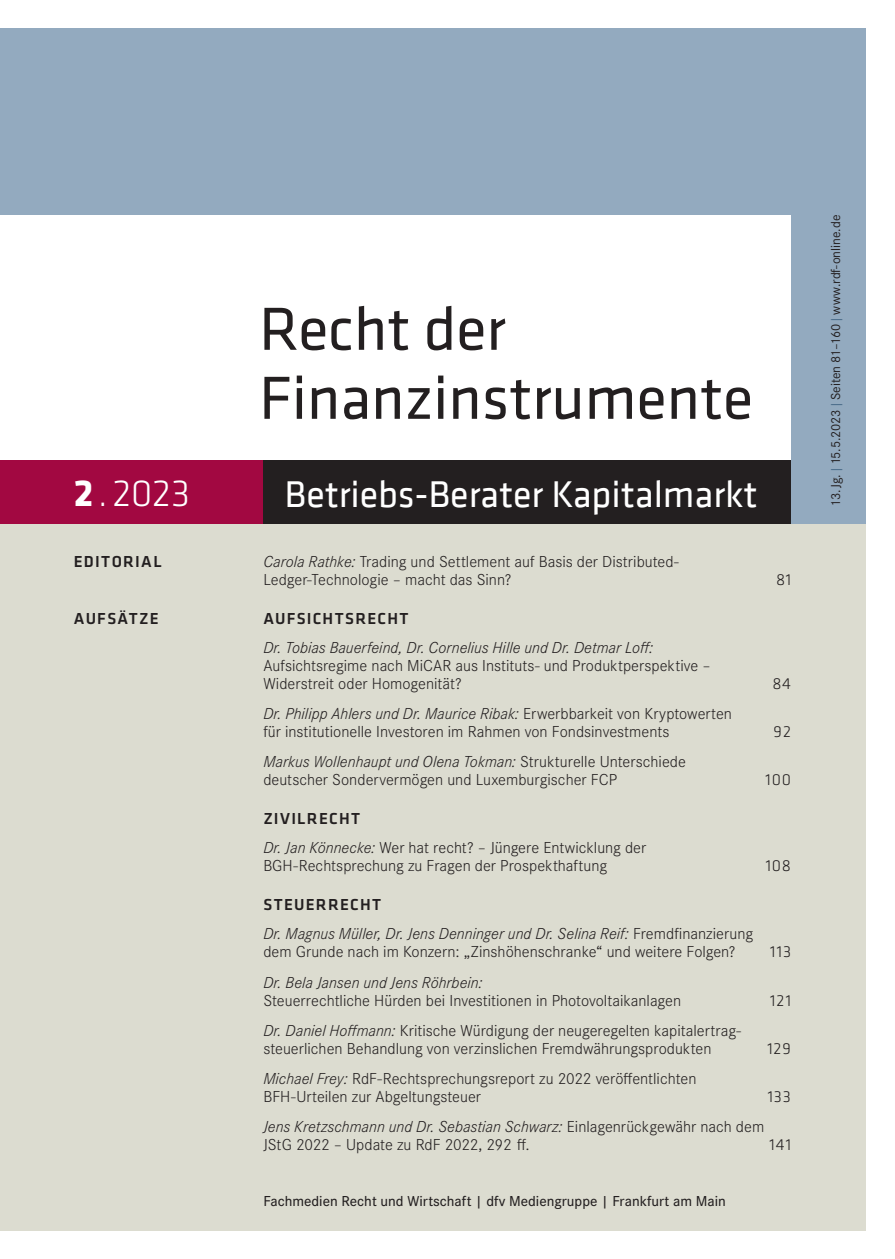
<style>
.page{position:relative;width:895px;height:1259px;background:#fff}
.page>*{position:absolute;margin:0;border:0;box-sizing:border-box;transform-origin:0 0}
.t1{font:63px/69px "Klavika";letter-spacing:-.005em;color:#231f20}
.t2{font:300 39px "Klavika";color:#fff}
.t3{font:38.25px "Klavika";color:#fff}
.t4{font:300 16.5px/18px "Corporate S";color:#231f20}
.t5{font:italic 300 16.5px "Corporate S";color:#231f20}
.t6{font:500 16.5px "Klavika";letter-spacing:.075em;color:#231f20}
.t7{font:300 16.5px "Klavika";letter-spacing:.055em;color:#231f20}
.t8{font:500 15px "Corporate S";color:#231f20}
.t9{font:13.5px "Corporate S";color:#231f20}
.s1{font-weight:700}
.s2{color:#466886}
.s3{font-style:italic}
</style>
<div class="page">
<div style="left:0;top:523px;width:865px;height:708px;background:#dcdcd0"></div>
<div style="left:0;top:28px;width:865px;height:495px;background:#93aabf"></div>
<div style="left:0;top:215px;width:790px;height:245px;background:#fff"></div>
<div style="left:0;top:460px;width:263px;height:63px;background:#a20841"></div>
<div style="left:263px;top:460px;width:527px;height:63px;background:#231f20"></div>
<h2 class="t2" style="left:74px;top:470px;width:118px"><span class="s1">2</span> . 2023</h2>
<h1 class="t1" style="left:259px;top:300px;width:495px">Recht der<br>Finanzinstrumente</h1>
<h3 class="t3" style="left:284px;top:480px;width:474px">Betriebs-Berater Kapitalmarkt</h3>
<p class="t9" style="left:830px;top:506px;width:293px;rotate:-90deg">13. Jg. <span class="s2">|</span> 15.5.2023 <span class="s2">|</span> Seiten 81–160 <span class="s2">|</span> www.rdf-online.de</p>
<p class="t6" style="left:74px;top:551px;width:89px">EDITORIAL</p>
<p class="t4" style="left:263px;top:554px;width:416px"><span class="s3">Carola Rathke:</span> Trading und Settlement auf Basis der Distributed-<br>Ledger-Technologie – macht das Sinn?</p>
<p class="t7" style="left:775px;top:569px;width:16px">81</p>
<p class="t6" style="left:74px;top:608px;width:86px">AUFSÄTZE</p>
<p class="t6" style="left:263px;top:608px;width:147px">AUFSICHTSRECHT</p>
<p class="t5" style="left:263px;top:641px;width:391px">Dr. Tobias Bauerfeind, Dr. Cornelius Hille und Dr. Detmar Loff:</p>
<p class="t4" style="left:263px;top:658px;width:449px">Aufsichtsregime nach MiCAR aus Instituts- und Produktperspektive –<br>Widerstreit oder Homogenität?</p>
<p class="t7" style="left:772px;top:673px;width:20px">84</p>
<p class="t4" style="left:263px;top:706px;width:470px"><span class="s3">Dr. Philipp Ahlers und Dr. Maurice Ribak:</span> Erwerbbarkeit von Kryptowerten für institutionelle Investoren im Rahmen von Fondsinvestments</p>
<p class="t7" style="left:773px;top:722px;width:19px">92</p>
<p class="t4" style="left:263px;top:754px;width:424px"><span class="s3">Markus Wollenhaupt und Olena Tokman:</span> Strukturelle Unterschiede deutscher Sondervermögen und Luxemburgischer FCP</p>
<p class="t7" style="left:765px;top:770px;width:27px">100</p>
<p class="t6" style="left:263px;top:809px;width:98px">ZIVILRECHT</p>
<p class="t4" style="left:263px;top:840px;width:384px"><span class="s3">Dr. Jan Könnecke:</span> Wer hat recht? – Jüngere Entwicklung der<br>BGH-Rechtsprechung zu Fragen der Prospekthaftung</p>
<p class="t7" style="left:765px;top:856px;width:27px">108</p>
<p class="t6" style="left:263px;top:894px;width:119px">STEUERRECHT</p>
<p class="t4" style="left:263px;top:926px;width:491px"><span class="s3">Dr. Magnus Müller, Dr. Jens Denninger und Dr. Selina Reif:</span> Fremdfinanzierung dem Grunde nach im Konzern: „Zinshöhenschranke“ und weitere Folgen?</p>
<p class="t7" style="left:769px;top:942px;width:23px">113</p>
<p class="t5" style="left:263px;top:976px;width:220px">Dr. Bela Jansen und Jens Röhrbein:</p>
<p class="t4" style="left:263px;top:992px;width:419px">Steuerrechtliche Hürden bei Investitionen in Photovoltaikanlagen</p>
<p class="t7" style="left:769px;top:990px;width:23px">121</p>
<p class="t4" style="left:263px;top:1023px;width:478px"><span class="s3">Dr. Daniel Hoffmann:</span> Kritische Würdigung der neugeregelten kapitalertrag&shy;steuerlichen Behandlung von verzinslichen Fremdwährungsprodukten</p>
<p class="t7" style="left:767px;top:1038px;width:25px">129</p>
<p class="t4" style="left:263px;top:1071px;width:434px"><span class="s3">Michael Frey:</span> RdF-Rechtsprechungsreport zu 2022 veröffentlichten<br>BFH-Urteilen zur Abgeltungsteuer</p>
<p class="t7" style="left:767px;top:1086px;width:25px">133</p>
<p class="t4" style="left:263px;top:1119px;width:502px"><span class="s3">Jens Kretzschmann und Dr. Sebastian Schwarz:</span> Einlagenrückgewähr nach dem<br>JStG 2022 – Update zu RdF 2022, 292 ff.</p>
<p class="t7" style="left:769px;top:1135px;width:23px">141</p>
<p class="t8" style="left:263px;top:1195px;width:464px">Fachmedien Recht und Wirtschaft | dfv Mediengruppe | Frankfurt am Main</p>
</div>
